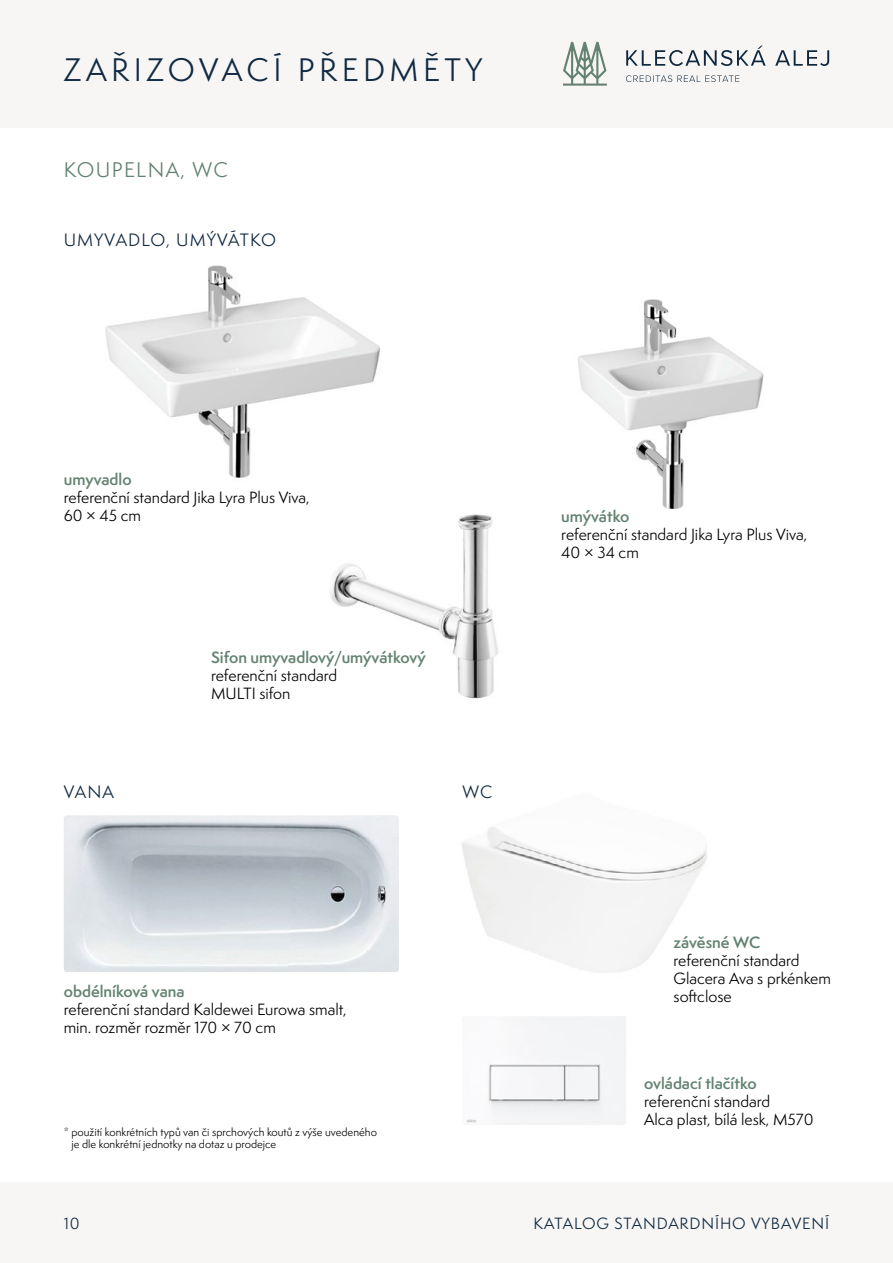
<style>
.page{position:relative;width:893px;height:1263px;background:#fff}
.page>*{position:absolute;margin:0;border:0;box-sizing:border-box;transform-origin:0 0}
.t1{font:30px "Semplicita Pro";letter-spacing:.15em;color:#112a42}
.t2{font:19.5px "Semplicita Pro";letter-spacing:.07em;color:#638271}
.t3{font:16.5px "Semplicita Pro";letter-spacing:.065em;color:#112a42}
.t4{font:15px/18px "Semplicita Pro";color:#000}
.t5{font:600 15px "Semplicita Pro";color:#638271}
.t6{font:15px "Semplicita Pro";letter-spacing:.06em;color:#112a42}
.t7{font:10.5px/12.6px "Semplicita Pro";color:#000}
</style>
<div class="page">
<div style="left:0;top:1182px;width:893px;height:81px;background:#f7f6f5"></div>
<div style="left:0;top:0;width:893px;height:128px;background:#f7f6f5"></div>
<svg style="left:626px;top:75px;width:113px;height:7px"></svg>
<svg style="left:626px;top:46px;width:203px;height:20px"></svg>
<svg style="left:563px;top:42px;width:44px;height:44px"></svg>
<img style="left:462px;top:827px;width:245px;height:145px">
<img style="left:466px;top:1016px;width:160px;height:109px">
<img style="left:330px;top:514px;width:169px;height:185px">
<img style="left:105px;top:265px;width:275px;height:213px">
<img style="left:578px;top:299px;width:186px;height:210px">
<img style="left:64px;top:815px;width:335px;height:157px">
<h1 class="t1" style="left:64px;top:48px;width:420px">ZAŘIZOVACÍ PŘEDMĚTY</h1>
<h2 class="t2" style="left:64px;top:156px;width:166px">KOUPELNA, WC</h2>
<p class="t3" style="left:64px;top:228px;width:214px">UMYVADLO, UMÝVÁTKO</p>
<p class="t5" style="left:64px;top:468px;width:69px">umyvadlo</p>
<p class="t4" style="left:64px;top:488px;width:247px">referenční standard Jika Lyra Plus Viva,<br>60 × 45 cm</p>
<p class="t3" style="left:64px;top:780px;width:52px">VANA</p>
<p class="t5" style="left:211px;top:647px;width:216px">Sifon umyvadlový/umývátkový</p>
<p class="t4" style="left:211px;top:666px;width:128px">referenční standard<br>MULTI sifon</p>
<p class="t3" style="left:462px;top:780px;width:32px">WC</p>
<p class="t5" style="left:64px;top:981px;width:122px">obdélníková vana</p>
<p class="t4" style="left:64px;top:1001px;width:284px">referenční standard Kaldewei Eurowa smalt, min. rozměr rozměr 170 × 70 cm</p>
<p class="t7" style="left:71px;top:1125px;width:307px;text-indent:-8px">* použití konkrétních typů van či sprchových koutů z výše uvedeného je dle konkrétní jednotky na dotaz u prodejce</p>
<p class="t5" style="left:561px;top:505px;width:70px">umývátko</p>
<p class="t4" style="left:561px;top:525px;width:247px">referenční standard Jika Lyra Plus Viva,<br>40 × 34 cm</p>
<p class="t5" style="left:674px;top:931px;width:88px">závěsné WC</p>
<p class="t4" style="left:674px;top:951px;width:159px">referenční standard<br>Glacera Ava s prkénkem softclose</p>
<p class="t5" style="left:644px;top:1072px;width:114px">ovládací tlačítko</p>
<p class="t4" style="left:644px;top:1092px;width:171px">referenční standard<br>Alca plast, bílá lesk, M570</p>
<p class="t6" style="left:64px;top:1213px;width:17px">10</p>
<p class="t6" style="left:533px;top:1213px;width:297px">KATALOG STANDARDNÍHO VYBAVENÍ</p>
</div>
